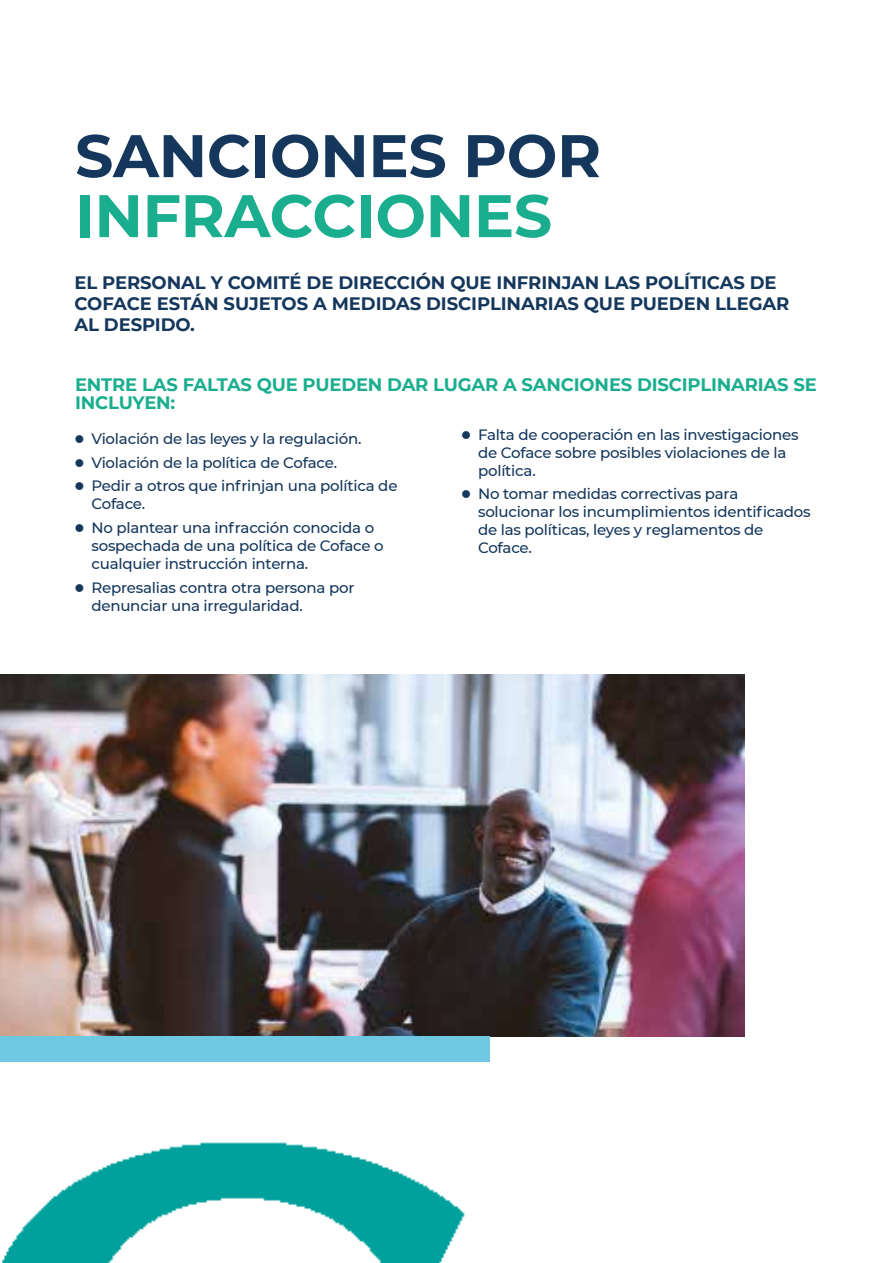
<style>
.page{position:relative;width:893px;height:1263px;background:#fff}
.page>*{position:absolute;margin:0;border:0;box-sizing:border-box;transform-origin:0 0}
.t1{font:700 60px "Montserrat";letter-spacing:-.005em;color:#15375c}
.t2{font:700 60px "Montserrat";letter-spacing:-.005em;color:#1aae8e}
.t3{font:700 18px/21px "Montserrat";letter-spacing:-.005em;color:#15375c}
.t4{font:700 18px/18px "Montserrat";letter-spacing:-.01em;color:#1aae8e}
.t5{font:500 15px/18px "Montserrat";letter-spacing:-.015em;color:#15375c}
</style>
<div class="page">
<img style="left:1px;top:1142px;width:464px;height:121px">
<img style="left:0;top:675px;width:744px;height:361px">
<div style="left:0;top:1036px;width:489px;height:26px;background:#6fc8e1"></div>
<h1 class="t1" style="left:75px;top:113px;width:528px">SANCIONES POR</h1>
<h1 class="t2" style="left:75px;top:173px;width:479px">INFRACCIONES</h1>
<p class="t3" style="left:74px;top:271px;width:716px">EL PERSONAL Y COMITÉ DE DIRECCIÓN QUE INFRINJAN LAS POLÍTICAS DE<br>COFACE ESTÁN SUJETOS A MEDIDAS DISCIPLINARIAS QUE PUEDEN LLEGAR<br>AL DESPIDO.</p>
<p class="t4" style="left:75px;top:374px;width:743px">ENTRE LAS FALTAS QUE PUEDEN DAR LUGAR A SANCIONES DISCIPLINARIAS SE<br>INCLUYEN:</p>
<p class="t5" style="left:74px;top:429px;width:288px">● Violación de las leyes y la regulación.</p>
<p class="t5" style="left:74px;top:453px;width:264px">● Violación de la política de Coface.</p>
<p class="t5" style="left:91px;top:476px;width:308px;text-indent:-17px">● Pedir a otros que infrinjan una política de<br>Coface.</p>
<p class="t5" style="left:91px;top:518px;width:294px;text-indent:-17px">● No plantear una infracción conocida o sospechada de una política de Coface o cualquier instrucción interna.</p>
<p class="t5" style="left:91px;top:578px;width:265px;text-indent:-17px">● Represalias contra otra persona por denunciar una irregularidad.</p>
<p class="t5" style="left:478px;top:425px;width:322px;text-indent:-17px">● Falta de cooperación en las investigaciones de Coface sobre posibles violaciones de la política.</p>
<p class="t5" style="left:478px;top:484px;width:334px;text-indent:-17px">● No tomar medidas correctivas para solucionar los incumplimientos identificados de las políticas, leyes y reglamentos de Coface.</p>
</div>
